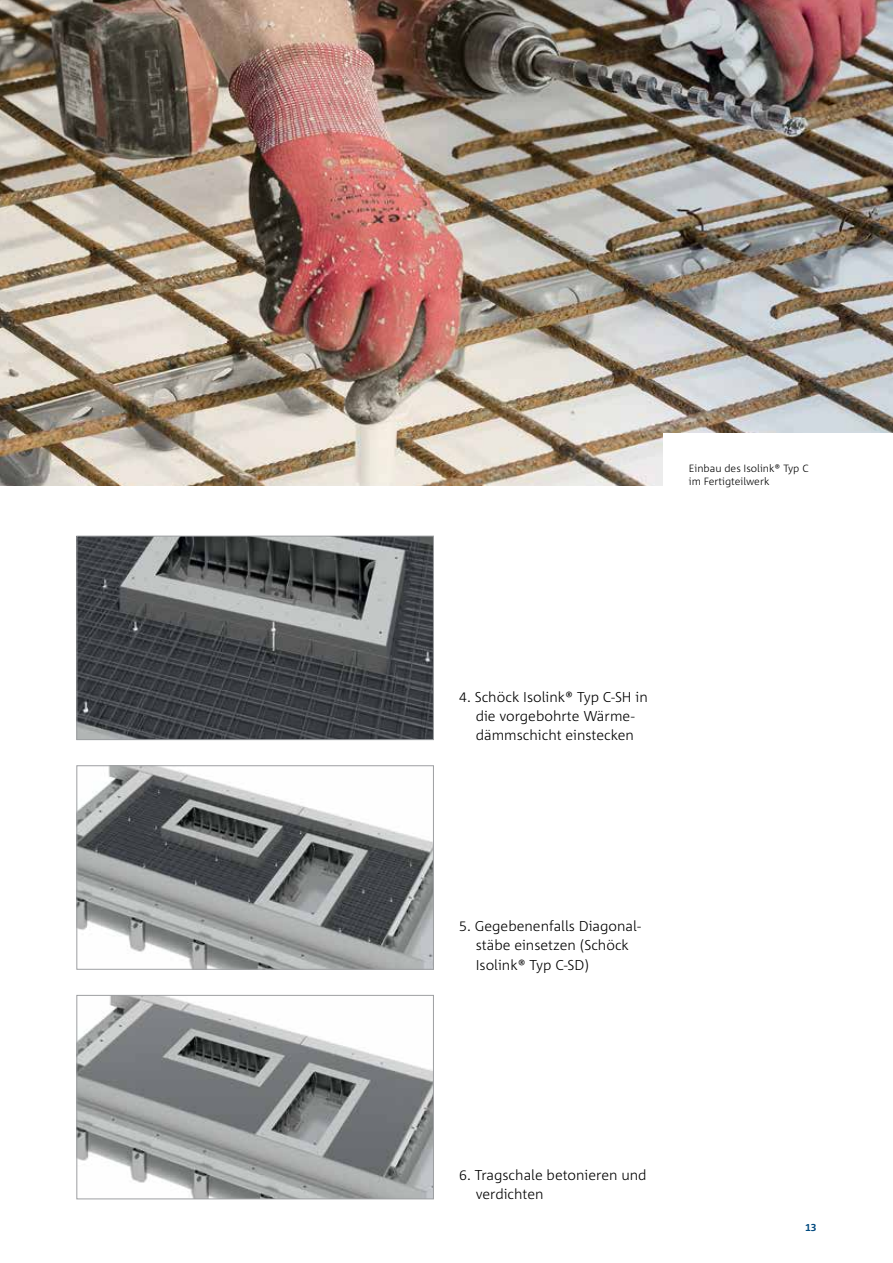
<style>
.page{position:relative;width:893px;height:1263px;background:#fff}
.page>*{position:absolute;margin:0;border:0;box-sizing:border-box;transform-origin:0 0}
.t1{font:300 14.25px/19.2px "Corpid Schoeck";color:#000}
.t2{font:300 10.5px/12.8px "Corpid Schoeck";color:#000}
.t3{font:700 10.5px "Corpid Schoeck";color:#004a80}
</style>
<div class="page">
<img style="left:0;top:0;width:893px;height:485px">
<div style="left:663px;top:433px;width:230px;height:63px;background:#fff"></div>
<img style="left:79px;top:538px;width:353px;height:200px">
<div style="left:77px;top:536px;width:357px;height:204px;border:1px solid #9d9fa2"></div>
<img style="left:79px;top:767px;width:353px;height:200px">
<div style="left:77px;top:765px;width:357px;height:204px;border:1px solid #9d9fa2"></div>
<img style="left:79px;top:997px;width:353px;height:200px">
<div style="left:77px;top:995px;width:357px;height:204px;border:1px solid #9d9fa2"></div>
<p class="t2" style="left:689px;top:462px;width:121px">Einbau des Isolink® Typ C im Fertigteilwerk</p>
<p class="t1" style="left:459px;top:687px;width:190px;text-align:center">4. Schöck Isolink® Typ C-SH in die vorgebohrte Wärme&shy;dämmschicht einstecken</p>
<p class="t1" style="left:476px;top:916px;width:167px;text-indent:-17px">5. Gegebenenfalls Diagonal&shy;stäbe einsetzen (Schöck<br>Isolink® Typ C-SD)</p>
<p class="t1" style="left:476px;top:1165px;width:172px;text-indent:-17px">6. Tragschale betonieren und verdichten</p>
<p class="t3" style="left:805px;top:1221px;width:13px">13</p>
</div>
